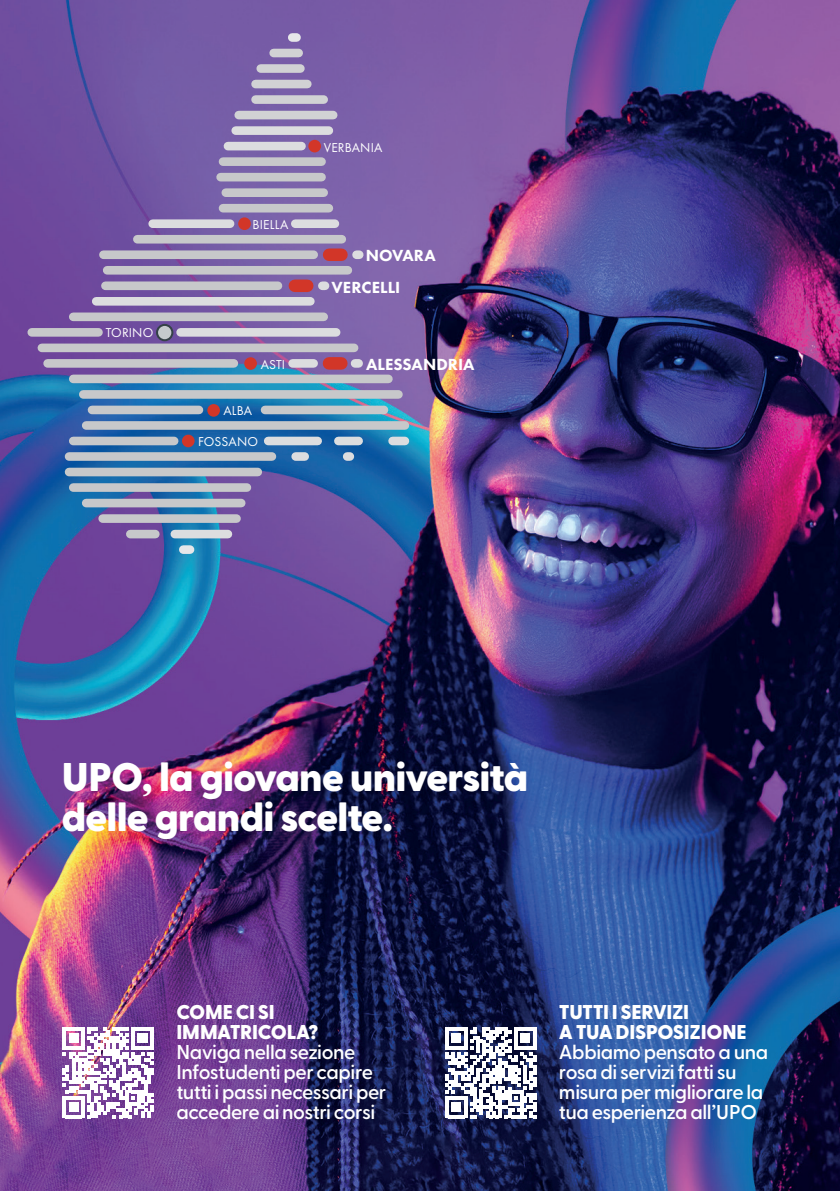
<style>
.page{position:relative;width:840px;height:1191px;background:#fff}
.page>*{position:absolute;margin:0;border:0;box-sizing:border-box;transform-origin:0 0}
.t1{font:800 40px/40px "Greycliff CF";letter-spacing:-.02em;color:#fff}
.t2{font:600 20px/20px "Greycliff CF";letter-spacing:-.025em;color:#fff}
.t3{font:800 20px/20px "Greycliff CF";letter-spacing:-.01em;color:#fff}
.t4{font:800 16.6px/31.4px "Futura PT";letter-spacing:.005em;color:#fff}
.t5{font:13.4px "Futura PT";letter-spacing:.01em;color:#fff}
</style>
<div class="page">
<img style="left:0;top:0;width:839px;height:1191px">
<div style="left:180px;top:328px;width:156px;height:9px;background:#dcdddf"></div>
<div style="left:48px;top:359px;width:186px;height:9px;background:#c7c8ca"></div>
<div style="left:73px;top:374px;width:315px;height:9px;background:#c7c8ca"></div>
<div style="left:83px;top:390px;width:315px;height:9px;background:#c7c8ca"></div>
<div style="left:96px;top:297px;width:214px;height:9px;background:#dcdddf"></div>
<div style="left:86px;top:421px;width:318px;height:9px;background:#c7c8ca"></div>
<div style="left:73px;top:437px;width:101px;height:8px;background:#c7c8ca"></div>
<div style="left:69px;top:452px;width:203px;height:9px;background:#c7c8ca"></div>
<div style="left:69px;top:468px;width:189px;height:8px;background:#c7c8ca"></div>
<div style="left:73px;top:483px;width:174px;height:9px;background:#c7c8ca"></div>
<div style="left:86px;top:499px;width:155px;height:8px;background:#c7c8ca"></div>
<div style="left:103px;top:514px;width:133px;height:9px;background:#c7c8ca"></div>
<div style="left:105px;top:281px;width:173px;height:9px;background:#c7c8ca"></div>
<div style="left:107px;top:266px;width:240px;height:8px;background:#c7c8ca"></div>
<div style="left:103px;top:250px;width:210px;height:9px;background:#c7c8ca"></div>
<div style="left:137px;top:235px;width:204px;height:8px;background:#c7c8ca"></div>
<div style="left:295px;top:219px;width:40px;height:9px;background:#dcdddf"></div>
<div style="left:223px;top:204px;width:106px;height:8px;background:#c7c8ca"></div>
<div style="left:226px;top:188px;width:97px;height:9px;background:#c7c8ca"></div>
<div style="left:220px;top:173px;width:101px;height:8px;background:#c7c8ca"></div>
<div style="left:223px;top:157px;width:98px;height:9px;background:#c7c8ca"></div>
<div style="left:228px;top:142px;width:73px;height:8px;background:#dcdddf"></div>
<div style="left:235px;top:126px;width:94px;height:9px;background:#dcdddf"></div>
<div style="left:238px;top:111px;width:95px;height:8px;background:#d1d2d4"></div>
<div style="left:255px;top:95px;width:68px;height:9px;background:#d1d2d4"></div>
<div style="left:255px;top:80px;width:52px;height:8px;background:#d1d2d4"></div>
<div style="left:260px;top:64px;width:40px;height:9px;background:#d1d2d4"></div>
<div style="left:273px;top:49px;width:25px;height:8px;background:#d1d2d4"></div>
<svg style="left:292px;top:33px;width:4px;height:9px"></svg>
<div style="left:153px;top:219px;width:77px;height:9px;background:#dcdddf"></div>
<div style="left:130px;top:530px;width:25px;height:8px;background:#c7c8ca"></div>
<div style="left:175px;top:530px;width:53px;height:8px;background:#dcdddf"></div>
<div style="left:183px;top:545px;width:7px;height:9px;background:#e6e7e9"></div>
<div style="left:338px;top:437px;width:20px;height:8px;background:#dcdddf"></div>
<div style="left:392px;top:437px;width:12px;height:8px;background:#dcdddf"></div>
<div style="left:295px;top:452px;width:9px;height:9px;background:#dcdddf"></div>
<div style="left:295px;top:279px;width:12px;height:13px;background:#d23628"></div>
<svg style="left:322px;top:281px;width:3px;height:9px"></svg>
<div style="left:329px;top:248px;width:12px;height:13px;background:#d23628"></div>
<svg style="left:356px;top:250px;width:3px;height:9px"></svg>
<div style="left:329px;top:357px;width:12px;height:13px;background:#d23628"></div>
<div style="left:32px;top:328px;width:66px;height:9px;background:#c7c8ca"></div>
<svg style="left:355px;top:359px;width:3px;height:9px"></svg>
<svg style="left:347px;top:452px;width:2px;height:9px"></svg>
<div style="left:308px;top:140px;width:13px;height:12px;background:#d23628;border-radius:50%"></div>
<div style="left:238px;top:217px;width:13px;height:13px;background:#d23628;border-radius:50%"></div>
<div style="left:182px;top:435px;width:12px;height:12px;background:#d23628;border-radius:50%"></div>
<div style="left:244px;top:357px;width:13px;height:13px;background:#d23628;border-radius:50%"></div>
<div style="left:292px;top:359px;width:21px;height:9px;background:#dcdddf"></div>
<div style="left:92px;top:405px;width:107px;height:9px;background:#c7c8ca"></div>
<div style="left:268px;top:437px;width:49px;height:8px;background:#dcdddf"></div>
<div style="left:73px;top:312px;width:250px;height:9px;background:#c7c8ca"></div>
<div style="left:42px;top:343px;width:312px;height:9px;background:#c7c8ca"></div>
<div style="left:157px;top:325px;width:15px;height:15px;background:#c5cacd;border-radius:50%"></div>
<div style="left:156px;top:324px;width:17px;height:17px;border:2px solid #354247;border-radius:50%"></div>
<div style="left:207px;top:404px;width:13px;height:13px;background:#d23628;border-radius:50%"></div>
<div style="left:265px;top:405px;width:119px;height:9px;background:#c7c8ca"></div>
<svg style="left:63px;top:1027px;width:90px;height:91px"></svg>
<svg style="left:445px;top:1027px;width:91px;height:91px"></svg>
<p class="t5" style="left:106px;top:325px;width:49px">TORINO</p>
<p class="t5" style="left:252px;top:216px;width:37px">BIELLA</p>
<p class="t5" style="left:261px;top:356px;width:26px">ASTI</p>
<p class="t5" style="left:223px;top:403px;width:30px">ALBA</p>
<p class="t5" style="left:198px;top:434px;width:61px">FOSSANO</p>
<p class="t5" style="left:323px;top:139px;width:60px">VERBANIA</p>
<p class="t4" style="left:331px;top:240px;width:106px;text-indent:34px">NOVARA<br>VERCELLI</p>
<p class="t4" style="left:366px;top:348px;width:110px">ALESSANDRIA</p>
<h1 class="t1" style="left:62px;top:755px;width:468px">UPO, la giovane università delle grandi scelte.</h1>
<p class="t3" style="left:176px;top:1000px;width:143px">COME CI SI<br>IMMATRICOLA?</p>
<p class="t2" style="left:176px;top:1040px;width:211px">Naviga nella sezione<br>Infostudenti per capire tutti i passi necessari per accedere ai nostri corsi</p>
<p class="t3" style="left:558px;top:1000px;width:189px">TUTTI I SERVIZI<br>A TUA DISPOSIZIONE</p>
<p class="t2" style="left:558px;top:1040px;width:211px">Abbiamo pensato a una rosa di servizi fatti su misura per migliorare la tua esperienza all’UPO</p>
</div>
